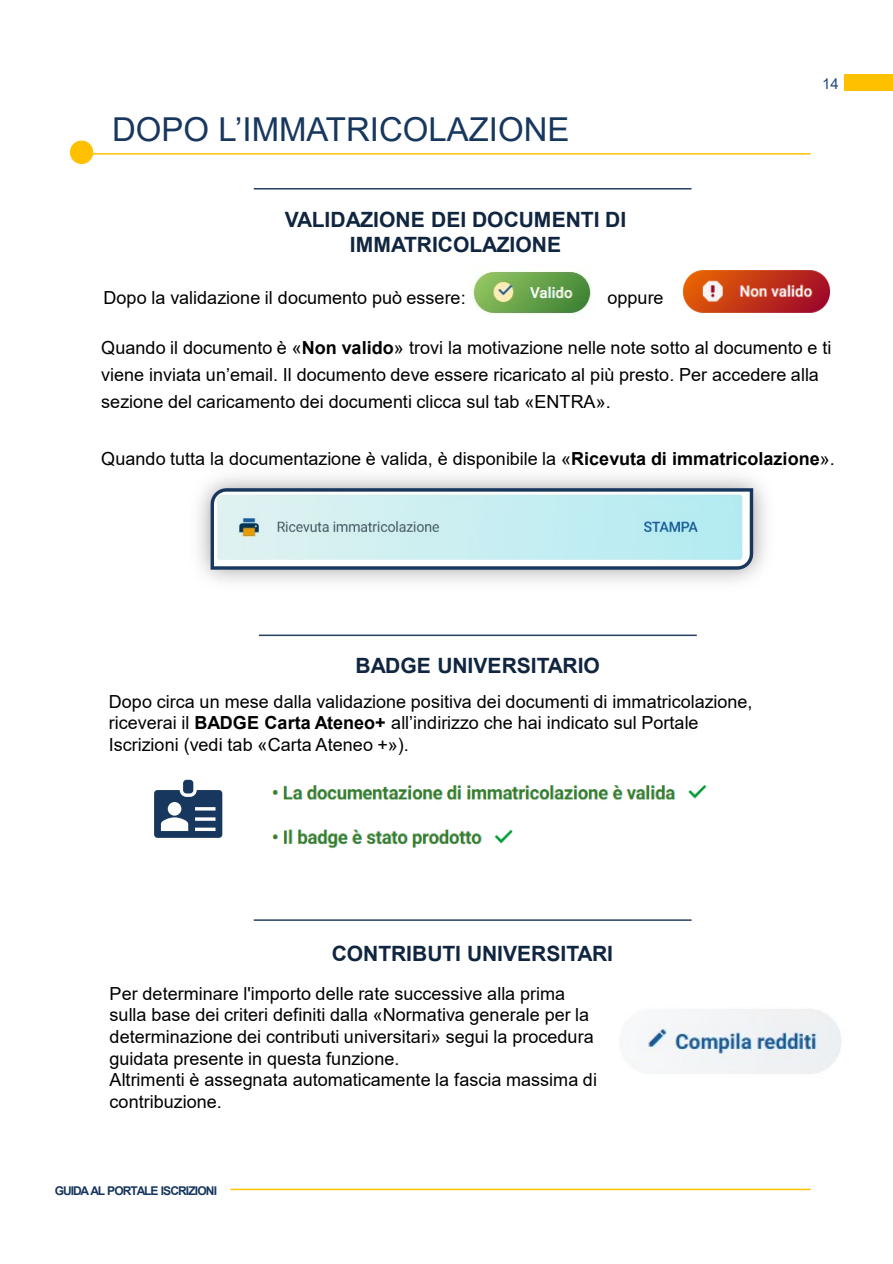
<style>
.page{position:relative;width:893px;height:1264px;background:#fff}
.page>*{position:absolute;margin:0;border:0;box-sizing:border-box;transform-origin:0 0}
.t1{font:33px "Arial";color:#17375e}
.t2{font:700 21px/25.2px "Arial";letter-spacing:-.005em;color:#10253f;text-align:center}
.t3{font:18px/21.6px "Arial";color:#000}
.t4{font:15px "Arial";color:#1f497d}
.t5{font:700 12px "Arial";letter-spacing:-.08em;color:#17375e}
.s1{font-weight:700}
</style>
<div class="page">
<img style="left:472px;top:271px;width:120px;height:44px">
<img style="left:683px;top:270px;width:147px;height:43px">
<hr style="left:230px;top:1188px;width:580px;height:1px;background:#ffc000">
<div style="left:183px;top:779px;width:10px;height:14px;background:#17375e;border-radius:3px"></div>
<svg style="left:154px;top:789px;width:68px;height:48px"></svg>
<hr style="left:91px;top:153px;width:719px;height:1px;background:#ffc000">
<svg style="left:69px;top:140px;width:25px;height:25px"></svg>
<hr style="left:259px;top:634px;width:437px;height:2px;background:#254061">
<hr style="left:254px;top:919px;width:437px;height:1px;background:#254061">
<svg style="left:209px;top:486px;width:545px;height:85px;background:#bcdae0"></svg>
<img style="left:272px;top:785px;width:435px;height:64px">
<img style="left:623px;top:1009px;width:218px;height:65px">
<hr style="left:254px;top:188px;width:437px;height:1px;background:#254061">
<div style="left:843px;top:75px;width:49px;height:16px;background:#ffc000"></div>
<p class="t1" style="left:112px;top:106px;width:459px">DOPO L’IMMATRICOLAZIONE</p>
<p class="t2" style="left:285px;top:207px;width:343px">VALIDAZIONE DEI DOCUMENTI DI<br>IMMATRICOLAZIONE</p>
<p class="t3" style="left:104px;top:287px;width:363px">Dopo la validazione il documento può essere:</p>
<p class="t3" style="left:607px;top:287px;width:58px">oppure</p>
<p class="t4" style="left:822px;top:73px;width:18px">14</p>
<p class="t3" style="left:101px;top:334px;width:731px;line-height:27px">Quando il documento è «<span class="s1">Non valido</span>» trovi la motivazione nelle note sotto al documento e ti viene inviata un’email. Il documento deve essere ricaricato al più presto. Per accedere alla sezione del caricamento dei documenti clicca sul tab «ENTRA».</p>
<p class="t3" style="left:101px;top:448px;width:735px">Quando tutta la documentazione è valida, è disponibile la «<span class="s1">Ricevuta di immatricolazione</span>».</p>
<p class="t2" style="left:355px;top:653px;width:246px">BADGE UNIVERSITARIO</p>
<p class="t3" style="left:109px;top:690px;width:645px">Dopo circa un mese dalla validazione positiva dei documenti di immatricolazione, riceverai il <span class="s1">BADGE Carta Ateneo+</span> all’indirizzo che hai indicato sul Portale<br>Iscrizioni (vedi tab «Carta Ateneo +»).</p>
<p class="t2" style="left:332px;top:941px;width:283px">CONTRIBUTI UNIVERSITARI</p>
<p class="t3" style="left:110px;top:982px;width:485px">Per determinare l'importo delle rate successive alla prima sulla base dei criteri definiti dalla «Normativa generale per la determinazione dei contributi universitari» segui la procedura guidata presente in questa funzione.</p>
<p class="t3" style="left:110px;top:1068px;width:489px">Altrimenti è assegnata automaticamente la fascia massima di contribuzione.</p>
<p class="t5" style="left:55px;top:1181px;width:164px">GUIDA AL PORTALE ISCRIZIONI</p>
</div>
